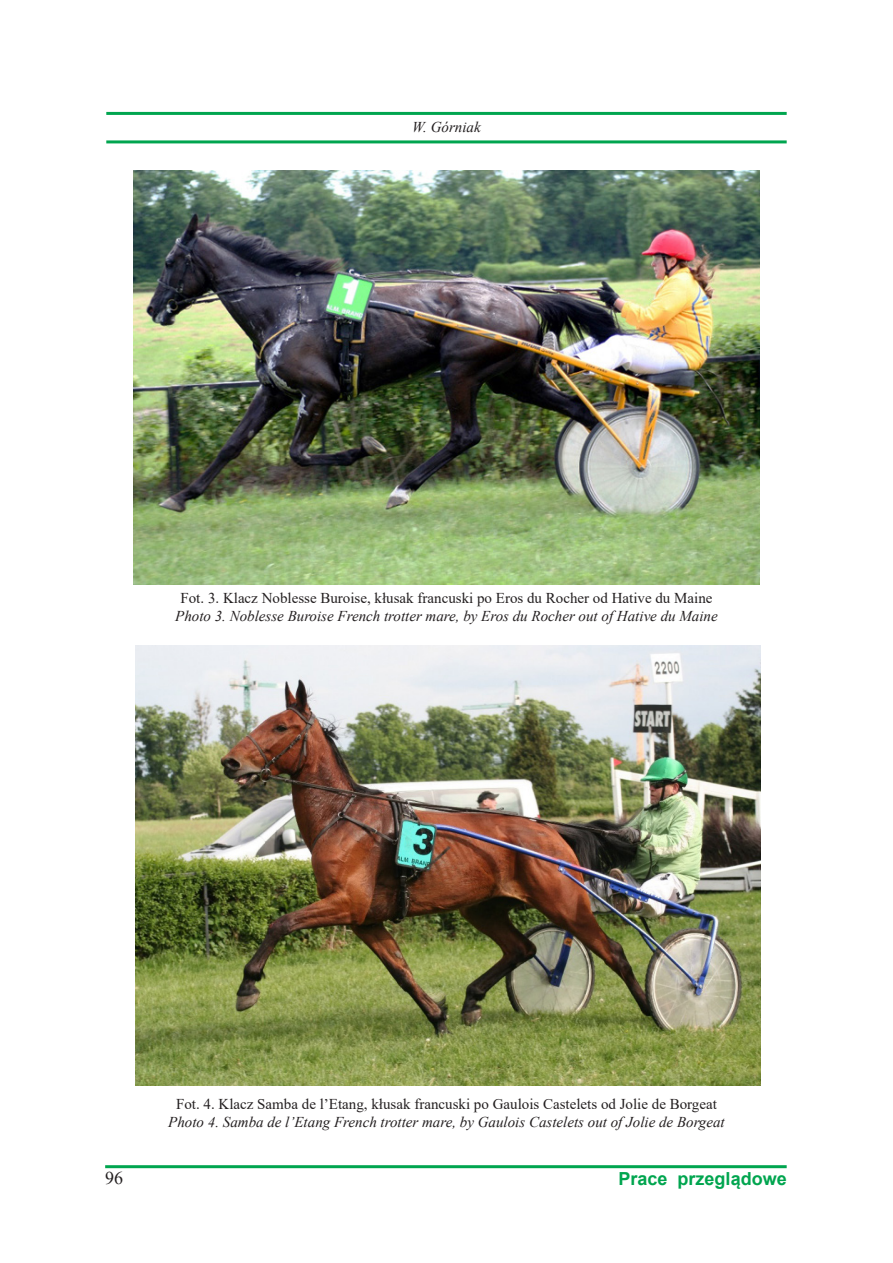
<style>
.page{position:relative;width:893px;height:1263px;background:#fff}
.page>*{position:absolute;margin:0;border:0;box-sizing:border-box;transform-origin:0 0}
.t1{font:700 18px "Arial";color:#00a54f}
.t2{font:18px "Times New Roman";color:#231f20}
.Normalny{font:italic 15px/18px "Times New Roman";color:#231f20;text-align:center}
.Normalny-2{font:15px "Times New Roman";color:#231f20}
.s1{font-style:normal}
</style>
<div class="page">
<hr style="left:106px;top:112px;width:681px;height:3px;background:#00a54f">
<hr style="left:106px;top:140px;width:681px;height:3px;background:#00a54f">
<hr style="left:105px;top:1165px;width:682px;height:3px;background:#00a54f">
<img style="left:133px;top:170px;width:627px;height:415px">
<img style="left:136px;top:645px;width:624px;height:440px">
<p class="Normalny" style="left:412px;top:118px;width:70px">W. Górniak</p>
<p class="Normalny-2" style="left:180px;top:587px;width:534px">Fot. 3. Klacz Noblesse Buroise, kłusak francuski po Eros du Rocher od Hative du Maine</p>
<p class="Normalny" style="left:175px;top:606px;width:544px">Photo 3. Noblesse Buroise French trotter mare, by Eros du Rocher out of Hative du Maine</p>
<p class="Normalny" style="left:168px;top:1095px;width:558px"><span class="s1">Fot. 4. Klacz Samba de l’Etang, kłusak francuski po Gaulois Castelets od Jolie de Borgeat<br></span>Photo 4. Samba de l’Etang French trotter mare, by Gaulois Castelets out of Jolie de Borgeat</p>
<p class="t2" style="left:105px;top:1165px;width:19px">96</p>
<p class="t1" style="left:619px;top:1166px;width:170px">Prace przeglądowe</p>
</div>
